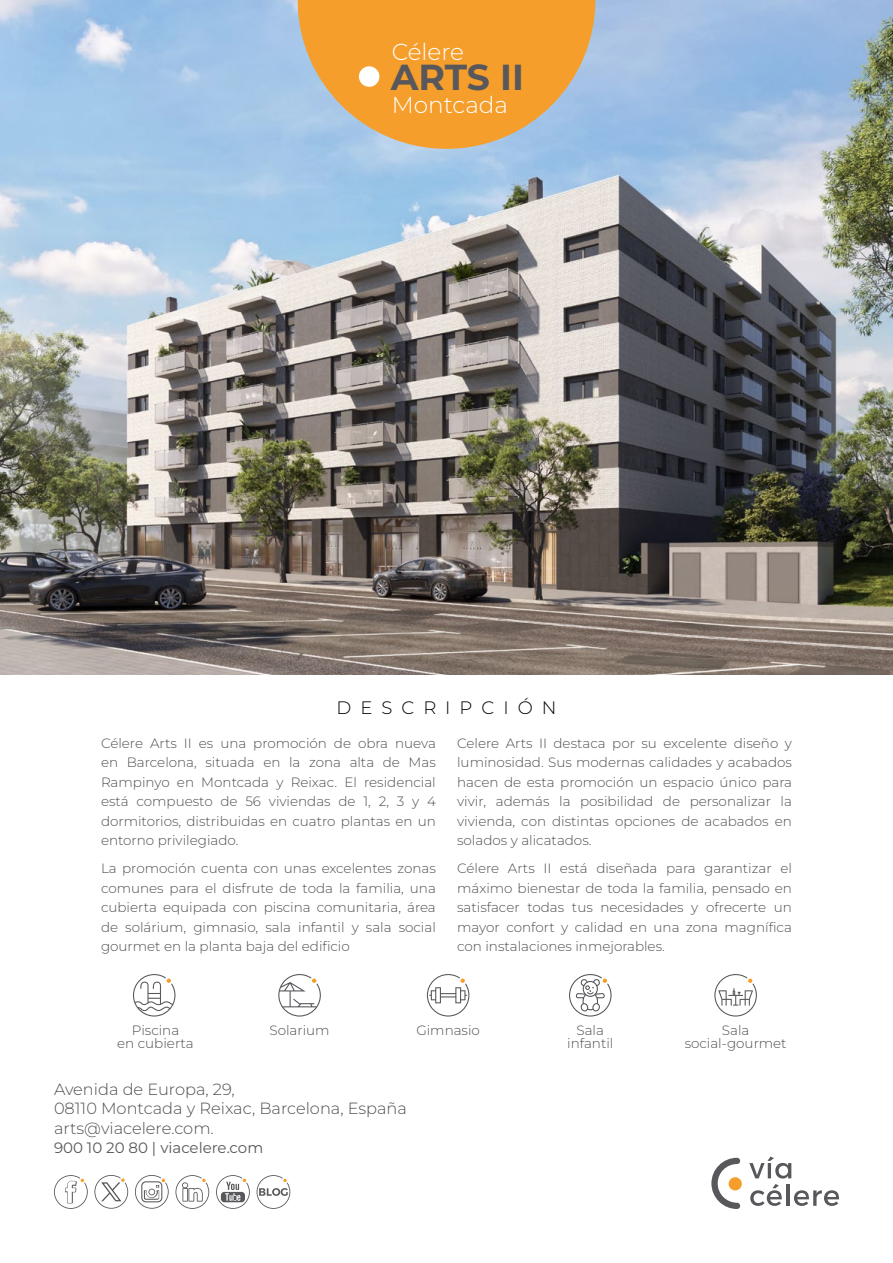
<style>
.page{position:relative;width:893px;height:1263px;background:#fff}
.page>*{position:absolute;margin:0;border:0;box-sizing:border-box;transform-origin:0 0}
.t1{font:700 36.15px "Montserrat";color:#58585c}
.t2{font:300 23.1px "Montserrat";color:#fff}
.t3{font:300 18px "Montserrat";letter-spacing:.5em;color:#000}
.t4{font:300 16.2px/19.5px "Montserrat";color:#504f4f}
.t5{font:15px "Montserrat";color:#58585c}
.t6{font:300 13.5px/19.5px "Montserrat";color:#504f4f;text-align:justify}
</style>
<div class="page">
<img style="left:0;top:0;width:893px;height:675px">
<svg style="left:298px;top:0;width:297px;height:149px;background:#e3a653"></svg>
<div style="left:359px;top:66px;width:20px;height:21px;background:#fff;border-radius:50%"></div>
<svg style="left:749px;top:1156px;width:42px;height:22px"></svg>
<svg style="left:750px;top:1184px;width:32px;height:22px"></svg>
<hr style="left:786px;top:1184px;width:3px;height:22px;background:#58585c">
<svg style="left:794px;top:1190px;width:45px;height:16px"></svg>
<svg style="left:729px;top:1177px;width:13px;height:13px"></svg>
<svg style="left:711px;top:1158px;width:29px;height:51px"></svg>
<svg style="left:133px;top:974px;width:42px;height:42px"></svg>
<svg style="left:714px;top:974px;width:43px;height:42px"></svg>
<svg style="left:427px;top:974px;width:42px;height:42px"></svg>
<svg style="left:175px;top:1175px;width:34px;height:34px"></svg>
<svg style="left:216px;top:1175px;width:34px;height:34px"></svg>
<svg style="left:257px;top:1175px;width:33px;height:34px"></svg>
<svg style="left:135px;top:1175px;width:34px;height:34px"></svg>
<svg style="left:54px;top:1175px;width:34px;height:34px"></svg>
<svg style="left:94px;top:1175px;width:34px;height:34px"></svg>
<svg style="left:278px;top:974px;width:43px;height:42px"></svg>
<svg style="left:569px;top:974px;width:43px;height:42px"></svg>
<h2 class="t2" style="left:392px;top:36px;width:74px">Célere</h2>
<h1 class="t1" style="left:391px;top:53px;width:135px">ARTS II</h1>
<h2 class="t2" style="left:392px;top:90px;width:118px">Montcada</h2>
<h3 class="t3" style="left:337px;top:695px;width:221px">DESCRIPCIÓN</h3>
<p class="t6" style="left:101px;top:733px;width:336px">Célere Arts II es una promoción de obra nueva en Barcelona, situada en la zona alta de Mas Rampinyo en Montcada y Reixac. El residencial está compuesto de 56 viviendas de 1, 2, 3 y 4 dormitorios, distribuidas en cuatro plantas en un entorno privilegiado.</p>
<p class="t6" style="left:101px;top:858px;width:336px">La promoción cuenta con unas excelentes zonas comunes para el disfrute de toda la familia, una cubierta equipada con piscina comunitaria, área de solárium, gimnasio, sala infantil y sala social gourmet en la planta baja del edificio</p>
<p class="t6" style="left:457px;top:733px;width:336px">Celere Arts II destaca por su excelente diseño y luminosidad. Sus modernas calidades y acabados hacen de esta promoción un espacio único para vivir, además la posibilidad de personalizar la vivienda, con distintas opciones de acabados en solados y alicatados.</p>
<p class="t6" style="left:457px;top:858px;width:336px">Célere Arts II está diseñada para garantizar el máximo bienestar de toda la familia, pensado en satisfacer todas tus necesidades y ofrecerte un mayor confort y calidad en una zona magnífica con instalaciones inmejorables.</p>
<p class="t6" style="left:117px;top:1023px;width:78px;line-height:13.5px;text-align:center">Piscina<br>en cubierta</p>
<p class="t6" style="left:270px;top:1020px;width:62px">Solarium</p>
<p class="t6" style="left:567px;top:1023px;width:48px;line-height:13.5px;text-align:center">Sala infantil</p>
<p class="t6" style="left:685px;top:1023px;width:103px;line-height:13.5px;text-align:center">Sala social-gourmet</p>
<p class="t6" style="left:416px;top:1020px;width:65px">Gimnasio</p>
<p class="t4" style="left:54px;top:1079px;width:354px">Avenida de Europa, 29,<br>08110 Montcada y Reixac, Barcelona, España arts@viacelere.com.</p>
<p class="t5" style="left:54px;top:1138px;width:211px">900 10 20 80 | viacelere.com</p>
</div>
